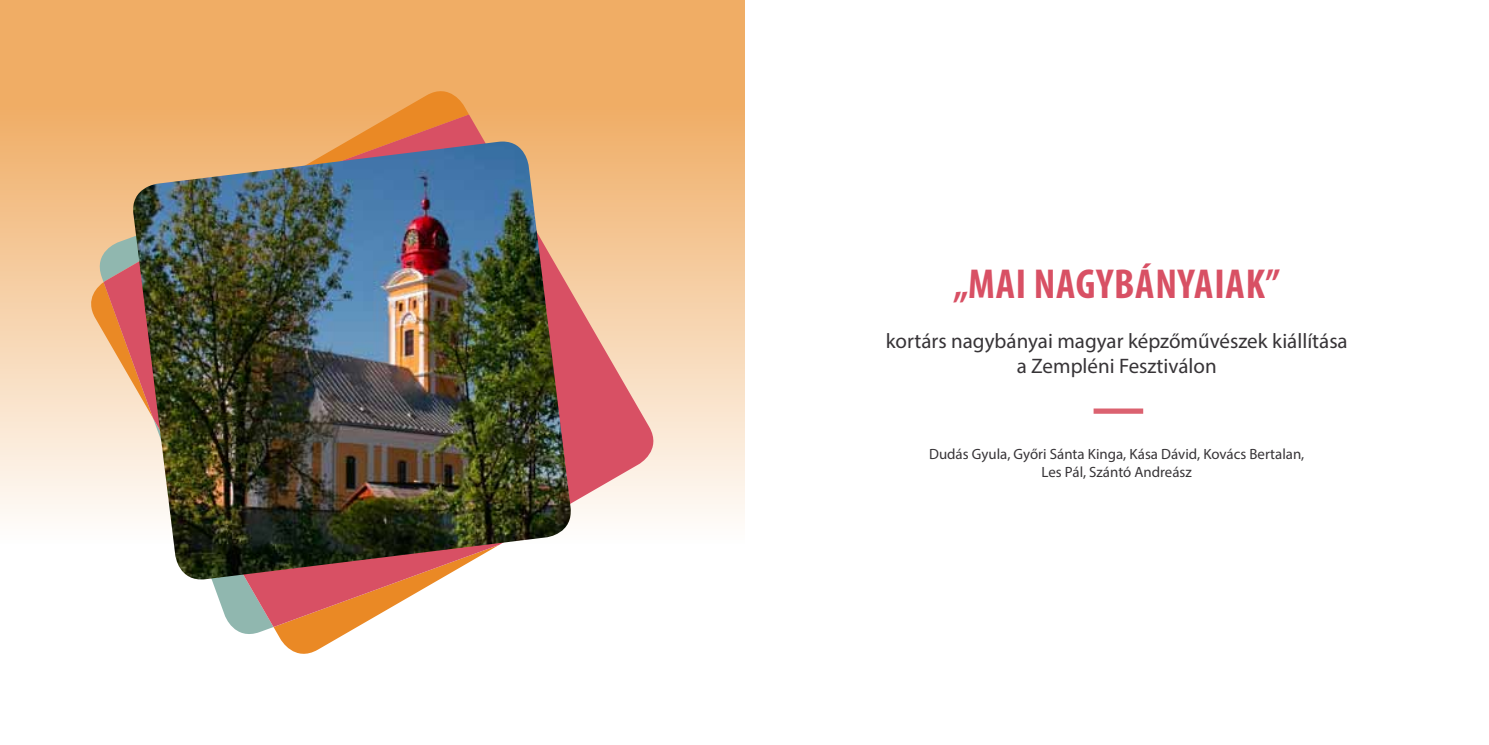
<style>
.page{position:relative;width:1489px;height:745px;background:#fff}
.page>*{position:absolute;margin:0;border:0;box-sizing:border-box;transform-origin:0 0}
.t1{font:700 condensed 42px "Myriad Pro";letter-spacing:.02em;color:#d85064}
.t2{font:21px/25.2px "Myriad Pro";color:#373437;text-align:center}
.t3{font:14.88px/17.8px "Myriad Pro";color:#373437;text-align:center}
</style>
<div class="page">
<svg style="left:0;top:0;width:744px;height:517px;background:#f3bf88"></svg>
<div style="left:1093px;top:408px;width:50px;height:5px;background:#db6270"></div>
<svg style="left:84px;top:82px;width:415px;height:572px"></svg>
<svg style="left:104px;top:114px;width:558px;height:512px"></svg>
<img style="left:131px;top:141px;width:441px;height:439px">
<h1 class="t1" style="left:953px;top:257px;width:328px">„MAI NAGYBÁNYAIAK”</h1>
<h2 class="t2" style="left:885px;top:328px;width:463px">kortárs nagybányai magyar képzőművészek kiállítása a Zempléni Fesztiválon</h2>
<p class="t3" style="left:929px;top:445px;width:377px">Dudás Gyula, Győri Sánta Kinga, Kása Dávid, Kovács Bertalan,<br>Les Pál, Szántó Andreász</p>
</div>
